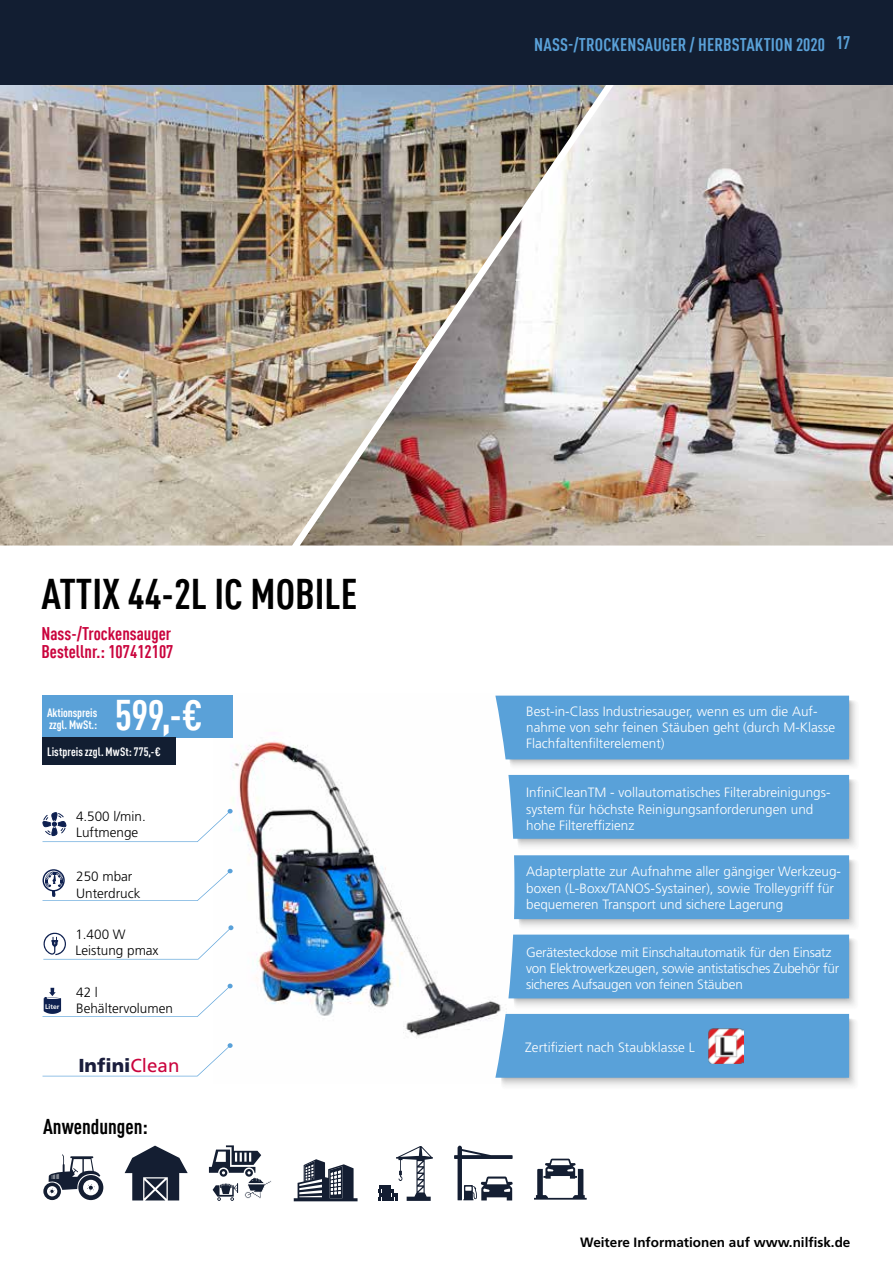
<style>
.page{position:relative;width:893px;height:1263px;background:#fff}
.page>*{position:absolute;margin:0;border:0;box-sizing:border-box;transform-origin:0 0}
.t1{font:700 condensed 42px "DINOT";color:#000}
.t2{font:700 condensed 42px "DINOT";color:#fff}
.t3{font:700 condensed 21px "DINOT";color:#000}
.t4{font:900 18.75px "Frutiger LT Std";color:#1a1d3c}
.t5{font:700 condensed 18px/18px "DINOT";color:#ca043d}
.t6{font:700 condensed 18px "DINOT";letter-spacing:.01em;color:#5aa1d8}
.t7{font:300 13.5px/16.2px "Frutiger LT Std";color:#fff}
.t8{font:300 13.5px/16.2px "Frutiger LT Std";letter-spacing:-.02em;color:#fff}
.t9{font:300 13.5px/16.2px "Frutiger LT Std";color:#000}
.t10{font:700 13.5px "Frutiger LT Std";color:#000}
.t11{font:700 condensed 12px/12px "DINOT";letter-spacing:-.005em;color:#fff}
.t12{font:700 6.75px "Frutiger LT Std";color:#fff}
.s1{font-weight:400;color:#ca043d}
</style>
<div class="page">
<img style="left:0;top:85px;width:300px;height:460px">
<img style="left:300px;top:85px;width:593px;height:460px">
<div style="left:0;top:0;width:893px;height:85px;background:#121e32"></div>
<img style="left:229px;top:695px;width:321px;height:344px">
<div style="left:43px;top:695px;width:190px;height:43px;background:#5aa1d8"></div>
<div style="left:43px;top:738px;width:133px;height:27px;background:#121e32"></div>
<svg style="left:495px;top:696px;width:361px;height:390px;background:#7ab2dd"></svg>
<svg style="left:43px;top:1043px;width:190px;height:33px"></svg>
<img style="left:709px;top:1028px;width:34px;height:35px">
<svg style="left:43px;top:869px;width:190px;height:32px"></svg>
<svg style="left:43px;top:809px;width:190px;height:33px"></svg>
<svg style="left:43px;top:925px;width:190px;height:34px"></svg>
<svg style="left:43px;top:984px;width:190px;height:33px"></svg>
<svg style="left:43px;top:1154px;width:60px;height:46px"></svg>
<svg style="left:125px;top:1145px;width:63px;height:55px"></svg>
<svg style="left:209px;top:1145px;width:62px;height:56px"></svg>
<svg style="left:294px;top:1159px;width:64px;height:42px"></svg>
<svg style="left:379px;top:1146px;width:54px;height:55px"></svg>
<svg style="left:454px;top:1145px;width:59px;height:55px"></svg>
<svg style="left:534px;top:1158px;width:53px;height:41px"></svg>
<h3 class="t6" style="left:534px;top:31px;width:292px">NASS-/TROCKENSAUGER / HERBSTAKTION 2020</h3>
<h3 class="t6" style="left:836px;top:30px;width:16px">17</h3>
<h1 class="t1" style="left:41px;top:564px;width:317px">ATTIX 44-2L IC MOBILE</h1>
<h3 class="t5" style="left:41px;top:623px;width:134px">Nass-/Trockensauger<br>Bestellnr.: 107412107</h3>
<p class="t11" style="left:47px;top:706px;width:52px">Aktionspreis zzgl. MwSt.:</p>
<h1 class="t2" style="left:115px;top:684px;width:89px">599,-€</h1>
<p class="t11" style="left:47px;top:745px;width:115px">Listpreis zzgl. MwSt: 775,-€</p>
<p class="t12" style="left:45px;top:1002px;width:16px">Liter</p>
<p class="t9" style="left:76px;top:808px;width:71px">4.500 l/min.<br>Luftmenge</p>
<p class="t9" style="left:76px;top:869px;width:66px">250 mbar<br>Unterdruck</p>
<p class="t9" style="left:75px;top:926px;width:85px">1.400 W<br>Leistung pmax</p>
<p class="t9" style="left:76px;top:984px;width:98px">42 l<br>Behältervolumen</p>
<h3 class="t4" style="left:78px;top:1054px;width:103px">Infini<span class="s1">Clean</span></h3>
<h2 class="t3" style="left:43px;top:1111px;width:106px">Anwendungen:</h2>
<p class="t7" style="left:526px;top:703px;width:310px">Best-in-Class Industriesauger, wenn es um die Auf&shy;nahme von sehr feinen Stäuben geht (durch M-Klasse<br>Flachfaltenfilterelement)</p>
<p class="t7" style="left:526px;top:785px;width:306px">InfiniCleanTM - vollautomatisches Filterabreinigungs&shy;system für höchste Reinigungsanforderungen und hohe Filtereffizienz</p>
<p class="t7" style="left:526px;top:864px;width:316px">Adapterplatte zur Aufnahme aller gängiger Werkzeug&shy;boxen (L-Boxx/TANOS-Systainer), sowie Trolleygriff für bequemeren Transport und sichere Lagerung</p>
<p class="t8" style="left:526px;top:944px;width:314px">Gerätesteckdose mit Einschaltautomatik für den Einsatz von Elektrowerkzeugen, sowie antistatisches Zubehör für sicheres Aufsaugen von feinen Stäuben</p>
<p class="t7" style="left:525px;top:1039px;width:171px">Zertifiziert nach Staubklasse L</p>
<p class="t10" style="left:580px;top:1234px;width:272px">Weitere Informationen auf www.nilfisk.de</p>
</div>
